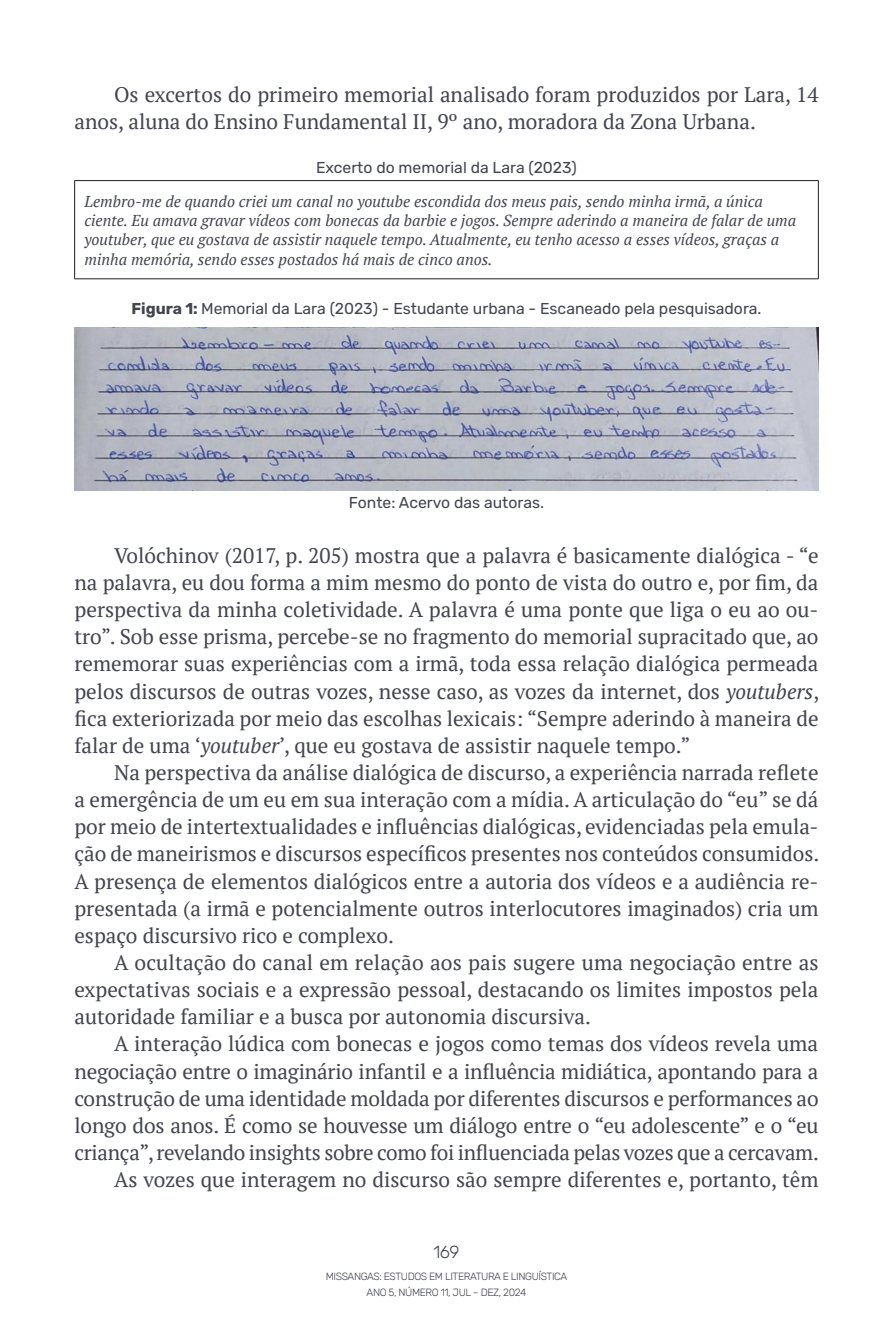
<style>
.page{position:relative;width:893px;height:1340px;background:#fff}
.page>*{position:absolute;margin:0;border:0;box-sizing:border-box;transform-origin:0 0}
.t1{font:21px/27.1px "PT Serif";letter-spacing:-.005em;color:#42454d;text-align:justify}
.t2{font:300 17.5px "Rubik";color:#42454d}
.t3{font:italic 15.75px/19.2px "PT Serif";color:#42454d}
.t4{font:15.75px "Rubik";color:#42454d}
.t5{font:300 10.5px/15.8px "Rubik";letter-spacing:-.04em;color:#42454d;text-align:center}
.s1{font-weight:700}
.s2{font-style:italic}
</style>
<div class="page">
<hr style="left:74px;top:180px;width:745px;height:1px;background:#231f20">
<hr style="left:74px;top:181px;width:1px;height:97px;background:#231f20">
<hr style="left:818px;top:181px;width:1px;height:97px;background:#231f20">
<hr style="left:74px;top:278px;width:745px;height:1px;background:#231f20">
<img style="left:74px;top:327px;width:745px;height:163px">
<p class="t1" style="left:74px;top:80px;width:746px;text-indent:40px">Os excertos do primeiro memorial analisado foram produzidos por Lara, 14 anos, aluna do Ensino Fundamental II, 9º ano, moradora da Zona Urbana.</p>
<p class="t4" style="left:316px;top:159px;width:262px">Excerto do memorial da Lara (2023)</p>
<p class="t3" style="left:85px;top:191px;width:713px">Lembro-me de quando criei um canal no youtube escondida dos meus pais, sendo minha irmã, a única ciente. Eu amava gravar vídeos com bonecas da barbie e jogos. Sempre aderindo a maneira de falar de uma youtuber, que eu gostava de assistir naquele tempo. Atualmente, eu tenho acesso a esses vídeos, graças a minha memória, sendo esses postados há mais de cinco anos.</p>
<p class="t4" style="left:131px;top:300px;width:632px"><span class="s1">Figura 1:</span> Memorial da Lara (2023) - Estudante urbana - Escaneado pela pesquisadora.</p>
<p class="t4" style="left:349px;top:493px;width:197px">Fonte: Acervo das autoras.</p>
<p class="t1" style="left:74px;top:541px;width:746px;text-indent:40px">Volóchinov (2017, p. 205) mostra que a palavra é basicamente dialógica - “e na palavra, eu dou forma a mim mesmo do ponto de vista do outro e, por fim, da perspectiva da minha coletividade. A palavra é uma ponte que liga o eu ao ou&shy;tro”. Sob esse prisma, percebe-se no fragmento do memorial supracitado que, ao rememorar suas experiências com a irmã, toda essa relação dialógica permeada pelos discursos de outras vozes, nesse caso, as vozes da internet, dos <span class="s2">youtubers</span>, fica exteriorizada por meio das escolhas lexicais: “Sempre aderindo à maneira de falar de uma ‘<span class="s2">youtuber</span>’, que eu gostava de assistir naquele tempo.”</p>
<p class="t1" style="left:74px;top:758px;width:746px;text-indent:40px">Na perspectiva da análise dialógica de discurso, a experiência narrada reflete a emergência de um eu em sua interação com a mídia. A articulação do “eu” se dá por meio de intertextualidades e influências dialógicas, evidenciadas pela emula&shy;ção de maneirismos e discursos específicos presentes nos conteúdos consumidos.<br>A presença de elementos dialógicos entre a autoria dos vídeos e a audiência re&shy;presentada (a irmã e potencialmente outros interlocutores imaginados) cria um espaço discursivo rico e complexo.</p>
<p class="t1" style="left:74px;top:948px;width:746px;text-indent:40px">A ocultação do canal em relação aos pais sugere uma negociação entre as expectativas sociais e a expressão pessoal, destacando os limites impostos pela autoridade familiar e a busca por autonomia discursiva.</p>
<p class="t1" style="left:74px;top:1030px;width:746px;text-align:right">A interação lúdica com bonecas e jogos como temas dos vídeos revela uma negociação entre o imaginário infantil e a influência midiática, apontando para a construção de uma identidade moldada por diferentes discursos e performances ao longo dos anos. É como se houvesse um diálogo entre o “eu adolescente” e o “eu criança”, revelando insights sobre como foi influenciada pelas vozes que a cercavam.<br>As vozes que interagem no discurso são sempre diferentes e, portanto, têm</p>
<p class="t2" style="left:434px;top:1242px;width:27px">169</p>
<p class="t5" style="left:326px;top:1269px;width:243px">MISSANGAS: ESTUDOS EM LITERATURA E LINGUÍSTICA<br>ANO 5, NÚMERO 11, JUL – DEZ, 2024</p>
</div>
